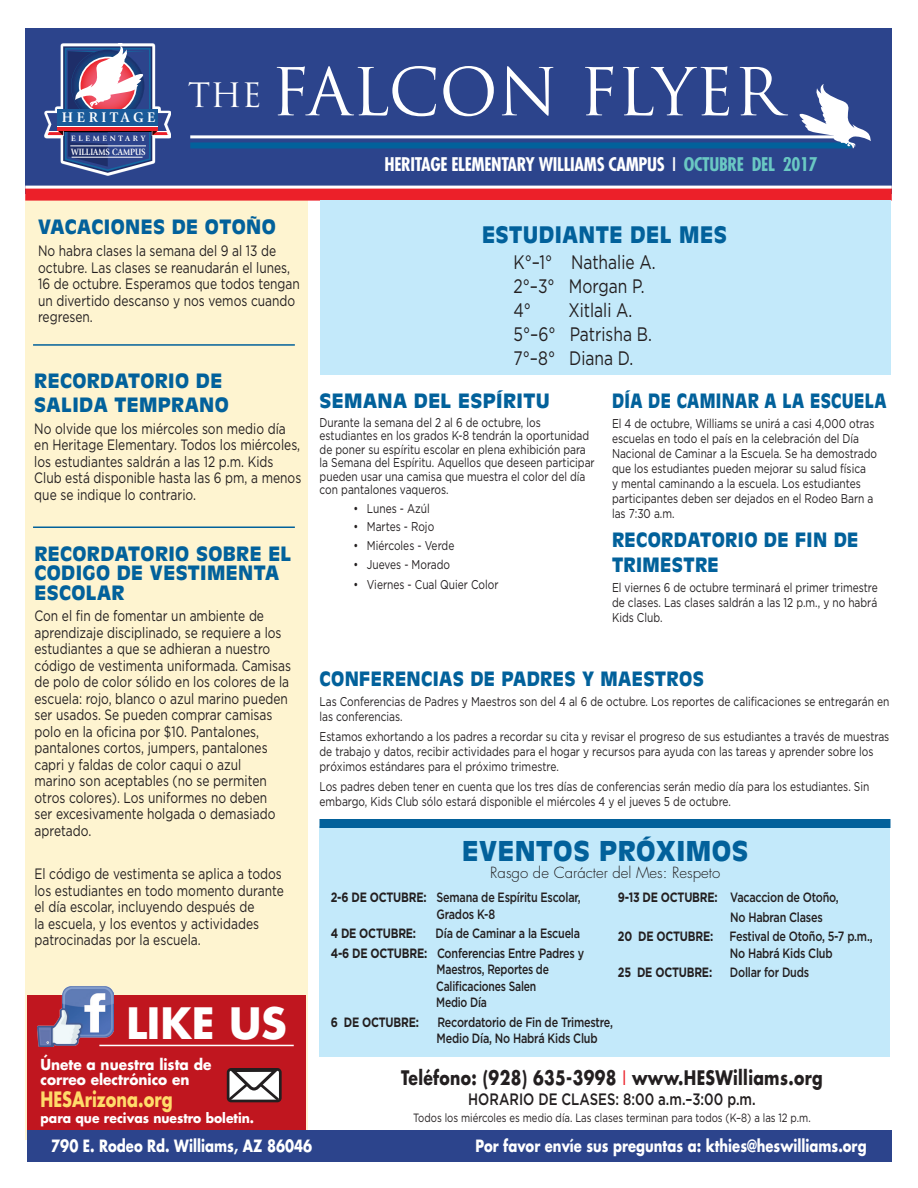
<style>
.page{position:relative;width:918px;height:1188px;background:#fff}
.page>*{position:absolute;margin:0;border:0;box-sizing:border-box;transform-origin:0 0}
.copy{font:64.05px "Trajan";letter-spacing:-.005em;color:#fff}
.t1{font:700 42px "Futura";color:#fff}
.copy-2{font:32.7px "Trajan";color:#fff}
.Headers{font:900 27px "Antique Olive";letter-spacing:.02em;color:#02619b}
.Headers-2{font:900 22.5px "Antique Olive";letter-spacing:.02em;color:#02619b;scale:.96 1}
.t2{font:700 20.7px "Futura";color:#ffdb6a;scale:.78 1}
.Headers-3{font:900 19.5px/19.5px "Antique Olive";letter-spacing:.02em;color:#02619b}
.copy-3{font:19.5px "Gotham";color:#231f20;scale:.8 1}
.Headers-4{font:900 19.5px/24.5px "Antique Olive";letter-spacing:.02em;color:#02619b;scale:.94 1}
.Headers-5{font:700 19.5px "Futura";letter-spacing:.02em;color:#231f20;scale:.8 1}
.Headers-6{font:900 19.5px "Antique Olive";letter-spacing:.02em;color:#02619b;scale:.86 1}
.t3{font:700 condensed 18.3px "Futura";letter-spacing:-.02em;color:#fff}
.Headers-7{font:700 16.5px "Futura";color:#fff;scale:.8 1}
.copy-4{font:500 16.5px "Gotham";color:#231f20;scale:.8 1}
.Headers-8{font:15px/16.5px "Gotham";color:#231f20;scale:.8 1}
.copy-5{font:300 15px "Futura";color:#231f20}
.t4{font:700 14.7px/14.7px "Futura";color:#fff;scale:.93 1}
.t5{font:700 14.55px "Giovanni";letter-spacing:.26em;color:#fff}
.copy-6{font:500 13.5px/16.5px "Gotham";letter-spacing:-.02em;color:#231f20;scale:.8 1}
.copy-7{font:500 13.5px/16.5px "Gotham";letter-spacing:-.02em;color:#231f20;scale:.77 1}
.copy-8{font:700 13.5px "Gotham";letter-spacing:-.02em;color:#231f20;scale:.8 1}
.t6{font:700 13.2px "Futura";color:#fff;scale:.93 1}
.Headers-9{font:12.75px/15px "Gotham";color:#231f20;scale:.8 1}
.copy-9{font:12px "Gotham";color:#231f20;scale:.8 1}
.t7{font:700 9.45px "Giovanni";color:#fff;scale:.86 1}
.t8{font:700 8.1px "Giovanni";letter-spacing:.34em;color:#fff}
.t9{font:7.95px "Source Sans Pro";letter-spacing:.84em;color:#fff}
.s1{font-weight:400}
.s2{color:#6ac8c3}
.s3{font-weight:700}
.s4{font-weight:400;color:#ec2029}
</style>
<div class="page">
<div style="left:25px;top:196px;width:282px;height:943px;background:#fef4d0"></div>
<div style="left:25px;top:29px;width:867px;height:165px;background:#2c448c"></div>
<div style="left:25px;top:187px;width:867px;height:14px;background:#ec2029"></div>
<hr style="left:25px;top:186px;width:867px;height:3px;background:#fff">
<hr style="left:190px;top:135px;width:649px;height:3px;background:#fff">
<div style="left:190px;top:142px;width:662px;height:6px;background:#02619b"></div>
<svg style="left:798px;top:84px;width:73px;height:64px"></svg>
<div style="left:27px;top:1130px;width:865px;height:32px;background:#2c448c"></div>
<svg style="left:44px;top:43px;width:127px;height:132px"></svg>
<svg style="left:47px;top:45px;width:122px;height:128px"></svg>
<div style="left:58px;top:109px;width:100px;height:22px;background:#1a5a99"></div>
<hr style="left:58px;top:127px;width:100px;height:4px;background:#ec2029">
<hr style="left:58px;top:126px;width:100px;height:1px;background:#fff">
<div style="left:320px;top:826px;width:570px;height:230px;background:#c3e9fa"></div>
<div style="left:320px;top:200px;width:571px;height:175px;background:#c3e9fa"></div>
<hr style="left:33px;top:526px;width:262px;height:2px;background:#02619b">
<hr style="left:33px;top:344px;width:262px;height:2px;background:#02619b">
<div style="left:27px;top:996px;width:279px;height:134px;background:#c0161f"></div>
<img style="left:38px;top:986px;width:75px;height:61px">
<hr style="left:99px;top:1045px;width:195px;height:1px;background:#fff">
<svg style="left:226px;top:1068px;width:56px;height:35px;background:#a59b9c"></svg>
<div style="left:320px;top:819px;width:570px;height:9px;background:#02619b"></div>
<p class="t5" style="left:62px;top:109px;width:95px">HERITAGE</p>
<p class="t9" style="left:73px;top:117px;width:73px">ACADEMY</p>
<p class="t7" style="left:71px;top:146px;width:88px">WILLIAMS CAMPUS</p>
<p class="t8" style="left:71px;top:134px;width:76px">ELEMENTARY</p>
<p class="copy-2" style="left:188px;top:75px;width:75px">the</p>
<p class="copy" style="left:271px;top:53px;width:513px">FALCON FLYER</p>
<p class="t3" style="left:385px;top:153px;width:434px">HERITAGE ELEMENTARY WILLIAMS CAMPUS <span class="s1">I</span> <span class="s2">OCTUBRE DEL 2017</span></p>
<p class="Headers-3" style="left:38px;top:217px;width:239px">VACACIONES DE OTOÑO</p>
<p class="Headers-8" style="left:38px;top:242px;width:329px">No habra clases la semana del 9 al 13 de octubre. Las clases se reanudarán el lunes, 16 de octubre. Esperamos que todos tengan un divertido descanso y nos vemos cuando regresen.</p>
<p class="Headers-3" style="left:34px;top:368px;width:196px;line-height:24.5px">RECORDATORIO DE<br>SALIDA TEMPRANO</p>
<p class="Headers-8" style="left:34px;top:420px;width:335px">No olvide que los miércoles son medio día en Heritage Elementary. Todos los miércoles, los estudiantes saldrán a las 12 p.m. Kids Club está disponible hasta las 6 pm, a menos que se indique lo contrario.</p>
<p class="Headers-3" style="left:35px;top:543px;width:258px">RECORDATORIO SOBRE EL<br>CODIGO DE VESTIMENTA<br>ESCOLAR</p>
<p class="Headers-8" style="left:35px;top:608px;width:322px">Con el fin de fomentar un ambiente de aprendizaje disciplinado, se requiere a los estudiantes a que se adhieran a nuestro código de vestimenta uniformada. Camisas de polo de color sólido en los colores de la escuela: rojo, blanco o azul marino pueden ser usados. Se pueden comprar camisas polo en la oficina por $10. Pantalones, pantalones cortos, jumpers, pantalones capri y faldas de color caqui o azul<br>marino son aceptables (no se permiten otros colores). Los uniformes no deben<br>ser excesivamente holgada o demasiado apretado.</p>
<p class="Headers-8" style="left:35px;top:865px;width:313px">El código de vestimenta se aplica a todos los estudiantes en todo momento durante el día escolar, incluyendo después de<br>la escuela, y los eventos y actividades patrocinadas por la escuela.</p>
<p class="t1" style="left:126px;top:994px;width:162px">LIKE US</p>
<p class="t4" style="left:40px;top:1057px;width:185px">Únete a nuestra lista de correo electrónico en</p>
<p class="t2" style="left:40px;top:1085px;width:171px">HESArizona.org</p>
<p class="t6" style="left:40px;top:1109px;width:231px">para que recivas nuestro boletin.</p>
<p class="Headers-2" style="left:482px;top:221px;width:257px">ESTUDIANTE DEL MES</p>
<p class="copy-3" style="left:514px;top:251px;width:179px">K°–1° Nathalie A.</p>
<p class="copy-3" style="left:514px;top:275px;width:166px">2°–3° Morgan P.</p>
<p class="copy-3" style="left:514px;top:299px;width:24px">4°</p>
<p class="copy-3" style="left:569px;top:299px;width:81px">Xitlali A.</p>
<p class="copy-3" style="left:514px;top:323px;width:174px">5°–6° Patrisha B.</p>
<p class="copy-3" style="left:514px;top:347px;width:151px">7°–8° Diana D.</p>
<p class="Headers-3" style="left:320px;top:390px;width:232px">SEMANA DEL ESPÍRITU</p>
<p class="Headers-9" style="left:320px;top:415px;width:345px;line-height:13.5px">Durante la semana del 2 al 6 de octubre, los estudiantes en los grados K-8 tendrán la oportunidad de poner su espíritu escolar en plena exhibición para la Semana del Espíritu. Aquellos que deseen participar pueden usar una camisa que muestra el color del día con pantalones vaqueros.</p>
<p class="Headers-9" style="left:353px;top:500px;width:97px">• Lunes - Azúl</p>
<p class="Headers-9" style="left:353px;top:519px;width:103px">• Martes - Rojo</p>
<p class="Headers-9" style="left:353px;top:538px;width:128px">• Miércoles - Verde</p>
<p class="Headers-9" style="left:353px;top:556px;width:123px">• Jueves - Morado</p>
<p class="Headers-9" style="left:353px;top:576px;width:183px">• Viernes - Cual Quier Color</p>
<p class="Headers-6" style="left:612px;top:389px;width:321px">DÍA DE CAMINAR A LA ESCUELA</p>
<p class="Headers-9" style="left:612px;top:416px;width:333px">El 4 de octubre, Williams se unirá a casi 4,000 otras escuelas en todo el país en la celebración del Día Nacional de Caminar a la Escuela. Se ha demostrado que los estudiantes pueden mejorar su salud física<br>y mental caminando a la escuela. Los estudiantes participantes deben ser dejados en el Rodeo Barn a las 7:30 a.m.</p>
<p class="Headers-4" style="left:612px;top:527px;width:264px">RECORDATORIO DE FIN DE<br>TRIMESTRE</p>
<p class="Headers-9" style="left:612px;top:579px;width:334px;text-align:justify">El viernes 6 de octubre terminará el primer trimestre de clases. Las clases saldrán a las 12 p.m., y no habrá Kids Club.</p>
<p class="Headers-4" style="left:320px;top:666px;width:410px">CONFERENCIAS DE PADRES Y MAESTROS</p>
<p class="Headers-9" style="left:320px;top:694px;width:714px">Las Conferencias de Padres y Maestros son del 4 al 6 de octubre. Los reportes de calificaciones se entregarán en las conferencias.</p>
<p class="Headers-9" style="left:320px;top:729px;width:714px">Estamos exhortando a los padres a recordar su cita y revisar el progreso de sus estudiantes a través de muestras de trabajo y datos, recibir actividades para el hogar y recursos para ayuda con las tareas y aprender sobre los próximos estándares para el próximo trimestre.</p>
<p class="Headers-9" style="left:320px;top:779px;width:689px">Los padres deben tener en cuenta que los tres días de conferencias serán medio día para los estudiantes. Sin embargo, Kids Club sólo estará disponible el miércoles 4 y el jueves 5 de octubre.</p>
<p class="Headers" style="left:462px;top:835px;width:288px">EVENTOS PRÓXIMOS</p>
<p class="copy-5" style="left:490px;top:863px;width:231px">Rasgo de Carácter del Mes: Respeto</p>
<p class="copy-6" style="left:437px;top:889px;width:181px;text-indent:-106px"><span class="s3">2-6 DE OCTUBRE:</span> Semana de Espíritu Escolar,<br>Grados K-8</p>
<p class="copy-8" style="left:331px;top:926px;width:108px">4 DE OCTUBRE:</p>
<p class="copy-6" style="left:436px;top:925px;width:182px">Día de Caminar a la Escuela</p>
<p class="copy-6" style="left:331px;top:944px;width:318px"><span class="s3">4-6 DE OCTUBRE:</span> Conferencias Entre Padres y</p>
<p class="copy-7" style="left:436px;top:961px;width:148px">Maestros, Reportes de<br>Calificaciones Salen</p>
<p class="copy-7" style="left:436px;top:994px;width:67px">Medio Día</p>
<p class="copy-8" style="left:331px;top:1014px;width:112px">6 DE OCTUBRE:</p>
<p class="copy-6" style="left:437px;top:1013px;width:222px">Recordatorio de Fin de Trimestre,<br>Medio Día, No Habrá Kids Club</p>
<p class="copy-6" style="left:618px;top:889px;width:278px"><span class="s3">9-13 DE OCTUBRE:</span> Vacaccion de Otoño,</p>
<p class="copy-6" style="left:730px;top:908px;width:117px">No Habran Clases</p>
<p class="copy-6" style="left:618px;top:928px;width:320px"><span class="s3">20 DE OCTUBRE:</span> Festival de Otoño, 5-7 p.m.,</p>
<p class="copy-6" style="left:730px;top:944px;width:130px">No Habrá Kids Club</p>
<p class="copy-8" style="left:618px;top:965px;width:119px">25 DE OCTUBRE:</p>
<p class="copy-6" style="left:730px;top:964px;width:101px">Dollar for Duds</p>
<p class="Headers-5" style="left:401px;top:1064px;width:529px">Teléfono: (928) 635-3998 <span class="s4">I</span> www.HESWilliams.org</p>
<p class="copy-4" style="left:468px;top:1090px;width:361px">HORARIO DE CLASES: 8:00 a.m.–3:00 p.m.</p>
<p class="copy-9" style="left:413px;top:1111px;width:498px">Todos los miércoles es medio día. Las clases terminan para todos (K–8) a las 12 p.m.</p>
<p class="Headers-7" style="left:51px;top:1135px;width:328px">790 E. Rodeo Rd. Williams, AZ 86046</p>
<p class="Headers-7" style="left:475px;top:1135px;width:491px">Por favor envíe sus preguntas a: kthies@heswilliams.org</p>
</div>
